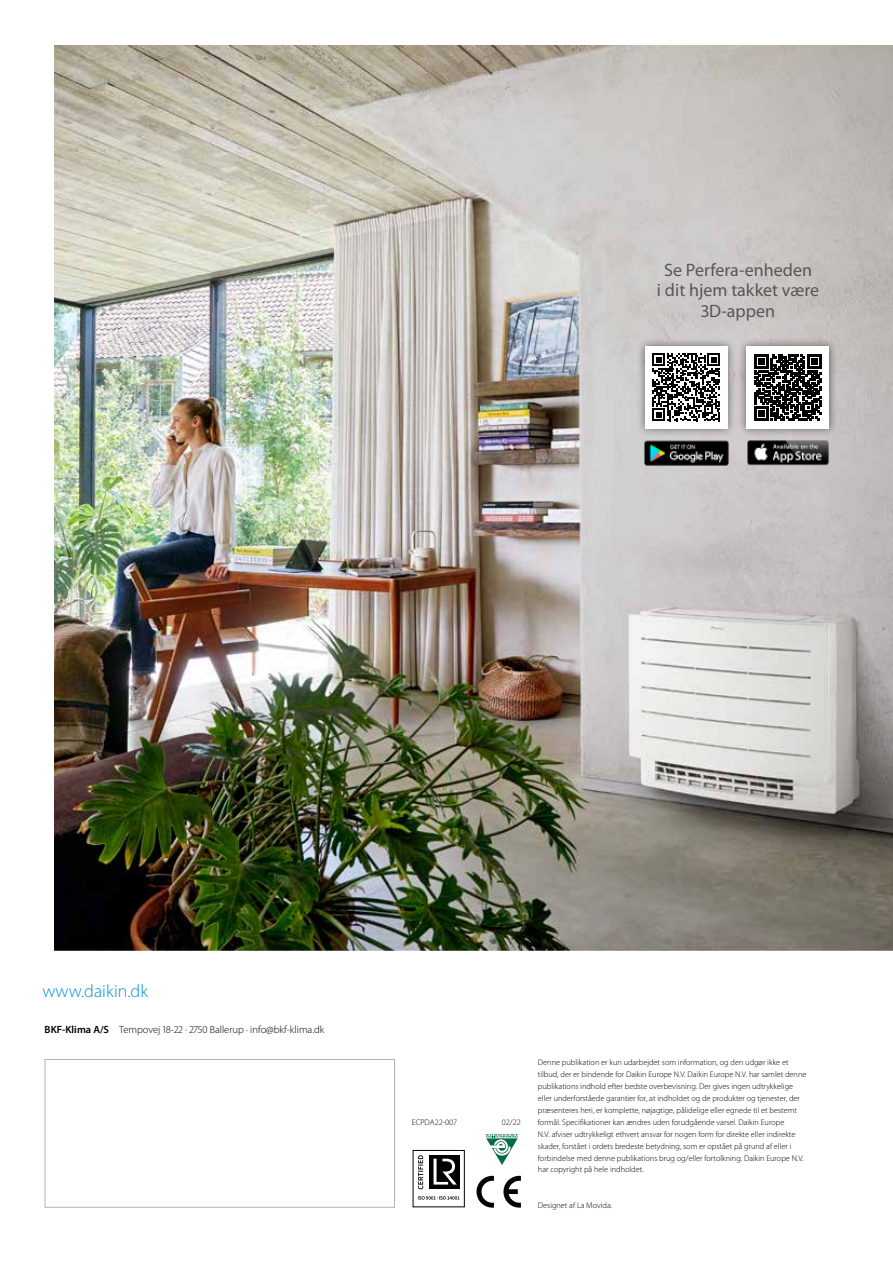
<style>
.page{position:relative;width:893px;height:1263px;background:#fff}
.page>*{position:absolute;margin:0;border:0;box-sizing:border-box;transform-origin:0 0}
.t1{font:18px/20.5px "Myriad Pro";color:#575756;text-align:center}
.t2{font:300 18px "Myriad Pro";color:#0095db}
.t3{font:300 10.5px "Myriad Pro";color:#000}
.t4{font:300 8.25px/11.9px "Myriad Pro";color:#000}
.s1{font-weight:600}
</style>
<div class="page">
<img style="left:54px;top:45px;width:839px;height:905px">
<div style="left:45px;top:1059px;width:350px;height:149px;background:#fff;border:1px solid #b3b2b2"></div>
<svg style="left:476px;top:1176px;width:18px;height:32px"></svg>
<svg style="left:503px;top:1176px;width:18px;height:32px"></svg>
<div style="left:413px;top:1150px;width:52px;height:57px;border:1px solid #000"></div>
<div style="left:429px;top:1155px;width:30px;height:34px;background:#000"></div>
<svg style="left:433px;top:1159px;width:24px;height:25px"></svg>
<svg style="left:418px;top:1155px;width:5px;height:34px"></svg>
<svg style="left:418px;top:1196px;width:41px;height:4px"></svg>
<svg style="left:486px;top:1134px;width:32px;height:31px"></svg>
<img style="left:645px;top:441px;width:83px;height:24px">
<img style="left:747px;top:441px;width:81px;height:24px">
<div style="left:636px;top:337px;width:100px;height:100px;background:#000;opacity:.5"></div>
<div style="left:645px;top:346px;width:83px;height:83px;background:#fff"></div>
<svg style="left:652px;top:353px;width:68px;height:68px"></svg>
<div style="left:738px;top:337px;width:100px;height:100px;background:#000;opacity:.5"></div>
<div style="left:746px;top:346px;width:83px;height:83px;background:#fff"></div>
<svg style="left:754px;top:354px;width:67px;height:67px"></svg>
<h1 class="t1" style="left:657px;top:259px;width:164px">Se Perfera-enheden<br>i dit hjem takket være<br>3D-appen</h1>
<h1 class="t2" style="left:43px;top:981px;width:107px">www.daikin.dk</h1>
<p class="t3" style="left:45px;top:1023px;width:281px"><span class="s1">BKF-Klima A/S</span> Tempovej 18-22 · 2750 Ballerup · info@bkf-klima.dk</p>
<p class="t4" style="left:412px;top:1117px;width:47px">ECPDA22-007</p>
<p class="t4" style="left:502px;top:1117px;width:20px">02/22</p>
<p class="t4" style="left:538px;top:1057px;width:270px">Denne publikation er kun udarbejdet som information, og den udgør ikke et tilbud, der er bindende for Daikin Europe N.V. Daikin Europe N.V. har samlet denne publikations indhold efter bedste overbevisning. Der gives ingen udtrykkelige eller underforståede garantier for, at indholdet og de produkter og tjenester, der præsenteres heri, er komplette, nøjagtige, pålidelige eller egnede til et bestemt formål. Specifikationer kan ændres uden forudgående varsel. Daikin Europe<br>N.V. afviser udtrykkeligt ethvert ansvar for nogen form for direkte eller indirekte skader, forstået i ordets bredeste betydning, som er opstået på grund af eller i forbindelse med denne publikations brug og/eller fortolkning. Daikin Europe N.V. har copyright på hele indholdet.</p>
<p class="t4" style="left:538px;top:1199px;width:76px">Designet af La Movida.</p>
</div>
